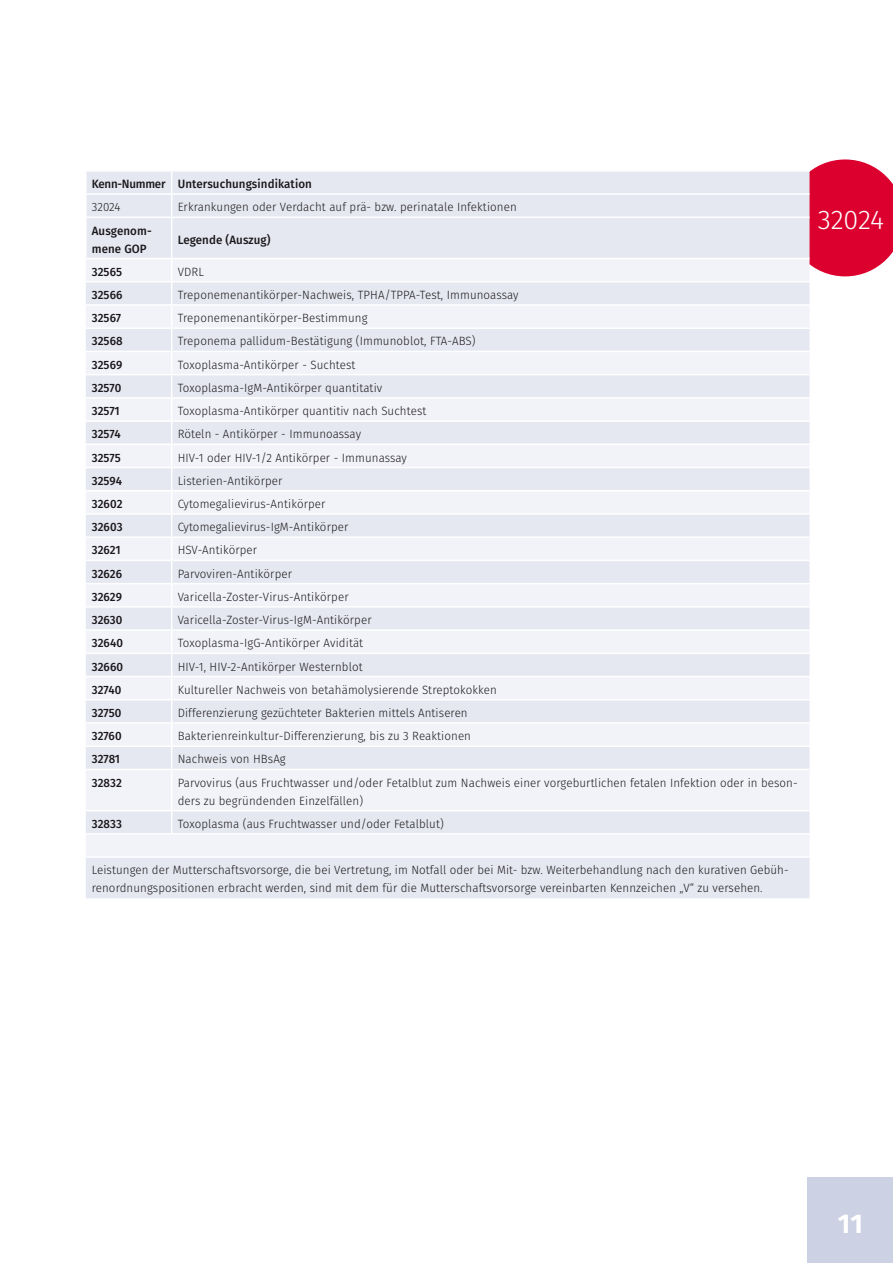
<style>
.page{position:relative;width:893px;height:1263px;background:#fff}
.page>*{position:absolute;margin:0;border:0;box-sizing:border-box;transform-origin:0 0}
.t1{font:300 27px "Fira Sans";letter-spacing:-.01em;color:#fff}
.t2{font:700 27px "Fira Sans";color:#fff}
.t3{font:300 12px/18px "Fira Sans";letter-spacing:.01em;color:#1a171c;scale:.96 1}
.t4{font:500 12px/18px "Fira Sans";letter-spacing:.01em;color:#1a171c;scale:.96 1}
</style>
<div class="page">
<div style="left:808px;top:1178px;width:85px;height:85px;background:#ccd1e4"></div>
<svg style="left:809px;top:159px;width:84px;height:117px;background:#df1c45"></svg>
<div style="left:86px;top:172px;width:723px;height:726px;background:#e6e8f1"></div>
<svg style="left:86px;top:259px;width:723px;height:597px;fill:#f2f3f8"></svg>
<hr style="left:85px;top:172px;width:2px;height:21px;background:#fff">
<hr style="left:85px;top:193px;width:87px;height:2px;background:#fff">
<hr style="left:85px;top:195px;width:2px;height:22px;background:#fff">
<hr style="left:172px;top:193px;width:637px;height:2px;background:#fff">
<svg style="left:171px;top:172px;width:1px;height:45px"></svg>
<hr style="left:85px;top:217px;width:87px;height:1px;background:#fff">
<hr style="left:85px;top:218px;width:2px;height:40px;background:#fff">
<hr style="left:172px;top:217px;width:637px;height:1px;background:#fff">
<hr style="left:171px;top:218px;width:1px;height:40px;background:#fff">
<hr style="left:85px;top:258px;width:87px;height:1px;background:#fff">
<hr style="left:172px;top:258px;width:637px;height:1px;background:#fff">
<hr style="left:86px;top:281px;width:86px;height:1px;background:#fff">
<hr style="left:172px;top:281px;width:637px;height:1px;background:#fff">
<hr style="left:86px;top:304px;width:86px;height:2px;background:#fff">
<hr style="left:172px;top:304px;width:637px;height:2px;background:#fff">
<hr style="left:86px;top:327px;width:86px;height:2px;background:#fff">
<hr style="left:172px;top:327px;width:637px;height:2px;background:#fff">
<hr style="left:86px;top:351px;width:86px;height:1px;background:#fff">
<hr style="left:172px;top:351px;width:637px;height:1px;background:#fff">
<hr style="left:86px;top:374px;width:86px;height:1px;background:#fff">
<hr style="left:172px;top:374px;width:637px;height:1px;background:#fff">
<hr style="left:86px;top:397px;width:86px;height:2px;background:#fff">
<hr style="left:172px;top:397px;width:637px;height:2px;background:#fff">
<hr style="left:86px;top:420px;width:86px;height:2px;background:#fff">
<hr style="left:172px;top:420px;width:637px;height:2px;background:#fff">
<hr style="left:86px;top:443px;width:86px;height:2px;background:#fff">
<hr style="left:172px;top:443px;width:637px;height:2px;background:#fff">
<hr style="left:86px;top:467px;width:86px;height:1px;background:#fff">
<hr style="left:172px;top:467px;width:637px;height:1px;background:#fff">
<hr style="left:86px;top:490px;width:86px;height:1px;background:#fff">
<hr style="left:172px;top:490px;width:637px;height:1px;background:#fff">
<hr style="left:86px;top:513px;width:86px;height:2px;background:#fff">
<hr style="left:172px;top:513px;width:637px;height:2px;background:#fff">
<hr style="left:86px;top:536px;width:86px;height:2px;background:#fff">
<hr style="left:172px;top:536px;width:637px;height:2px;background:#fff">
<hr style="left:86px;top:560px;width:86px;height:1px;background:#fff">
<hr style="left:172px;top:560px;width:637px;height:1px;background:#fff">
<hr style="left:86px;top:583px;width:86px;height:1px;background:#fff">
<hr style="left:172px;top:583px;width:637px;height:1px;background:#fff">
<hr style="left:86px;top:606px;width:86px;height:2px;background:#fff">
<hr style="left:172px;top:606px;width:637px;height:2px;background:#fff">
<hr style="left:86px;top:629px;width:86px;height:2px;background:#fff">
<hr style="left:172px;top:629px;width:637px;height:2px;background:#fff">
<hr style="left:86px;top:652px;width:86px;height:2px;background:#fff">
<hr style="left:172px;top:652px;width:637px;height:2px;background:#fff">
<hr style="left:86px;top:676px;width:86px;height:1px;background:#fff">
<hr style="left:172px;top:676px;width:637px;height:1px;background:#fff">
<hr style="left:86px;top:699px;width:86px;height:1px;background:#fff">
<hr style="left:172px;top:699px;width:637px;height:1px;background:#fff">
<hr style="left:86px;top:722px;width:86px;height:2px;background:#fff">
<hr style="left:172px;top:722px;width:637px;height:2px;background:#fff">
<hr style="left:86px;top:745px;width:86px;height:2px;background:#fff">
<hr style="left:172px;top:745px;width:637px;height:2px;background:#fff">
<svg style="left:171px;top:259px;width:1px;height:510px"></svg>
<hr style="left:86px;top:769px;width:86px;height:1px;background:#fff">
<hr style="left:172px;top:769px;width:637px;height:1px;background:#fff">
<hr style="left:171px;top:770px;width:1px;height:40px;background:#fff">
<hr style="left:86px;top:810px;width:86px;height:1px;background:#fff">
<hr style="left:172px;top:810px;width:637px;height:1px;background:#fff">
<svg style="left:171px;top:811px;width:1px;height:22px"></svg>
<hr style="left:86px;top:833px;width:86px;height:2px;background:#fff">
<hr style="left:172px;top:833px;width:637px;height:2px;background:#fff">
<hr style="left:86px;top:856px;width:86px;height:2px;background:#fff">
<hr style="left:172px;top:856px;width:637px;height:2px;background:#fff">
<p class="t4" style="left:92px;top:174px;width:231px">Kenn-Nummer Untersuchungsindikation</p>
<p class="t3" style="left:92px;top:198px;width:32px">32024</p>
<p class="t3" style="left:178px;top:198px;width:355px">Erkrankungen oder Verdacht auf prä- bzw. perinatale Infektionen</p>
<p class="t4" style="left:92px;top:221px;width:64px">Ausgenom&shy;mene GOP</p>
<p class="t4" style="left:178px;top:230px;width:98px">Legende (Auszug)</p>
<p class="t4" style="left:92px;top:262px;width:33px">32565</p>
<p class="t3" style="left:178px;top:262px;width:29px">VDRL</p>
<p class="t4" style="left:92px;top:285px;width:34px">32566</p>
<p class="t3" style="left:178px;top:286px;width:357px">Treponemenantikörper-Nachweis, TPHA/TPPA-Test, Immunoassay</p>
<p class="t4" style="left:92px;top:308px;width:32px">32567</p>
<p class="t3" style="left:178px;top:309px;width:199px">Treponemenantikörper-Bestimmung</p>
<p class="t4" style="left:92px;top:332px;width:34px">32568</p>
<p class="t3" style="left:178px;top:332px;width:312px">Treponema pallidum-Bestätigung (Immunoblot, FTA-ABS)</p>
<p class="t4" style="left:92px;top:355px;width:33px">32569</p>
<p class="t3" style="left:178px;top:355px;width:187px">Toxoplasma-Antikörper - Suchtest</p>
<p class="t4" style="left:92px;top:378px;width:32px">32570</p>
<p class="t3" style="left:178px;top:379px;width:215px">Toxoplasma-IgM-Antikörper quantitativ</p>
<p class="t4" style="left:92px;top:401px;width:31px">32571</p>
<p class="t3" style="left:178px;top:402px;width:261px">Toxoplasma-Antikörper quantitiv nach Suchtest</p>
<p class="t4" style="left:92px;top:424px;width:32px">32574</p>
<p class="t3" style="left:178px;top:425px;width:193px">Röteln - Antikörper - Immunoassay</p>
<p class="t4" style="left:92px;top:448px;width:32px">32575</p>
<p class="t3" style="left:178px;top:448px;width:240px">HIV-1 oder HIV-1/2 Antikörper - Immunassay</p>
<p class="t4" style="left:92px;top:471px;width:33px">32594</p>
<p class="t3" style="left:178px;top:471px;width:111px">Listerien-Antikörper</p>
<p class="t4" style="left:92px;top:494px;width:33px">32602</p>
<p class="t3" style="left:178px;top:495px;width:155px">Cytomegalievirus-Antikörper</p>
<p class="t4" style="left:92px;top:517px;width:34px">32603</p>
<p class="t3" style="left:178px;top:518px;width:179px">Cytomegalievirus-IgM-Antikörper</p>
<p class="t4" style="left:92px;top:541px;width:32px">32621</p>
<p class="t3" style="left:178px;top:541px;width:84px">HSV-Antikörper</p>
<p class="t4" style="left:92px;top:564px;width:33px">32626</p>
<p class="t3" style="left:178px;top:564px;width:121px">Parvoviren-Antikörper</p>
<p class="t4" style="left:92px;top:587px;width:33px">32629</p>
<p class="t3" style="left:178px;top:588px;width:180px">Varicella-Zoster-Virus-Antikörper</p>
<p class="t4" style="left:92px;top:610px;width:34px">32630</p>
<p class="t3" style="left:178px;top:611px;width:204px">Varicella-Zoster-Virus-IgM-Antikörper</p>
<p class="t4" style="left:92px;top:633px;width:34px">32640</p>
<p class="t3" style="left:178px;top:634px;width:195px">Toxoplasma-IgG-Antikörper Avidität</p>
<p class="t4" style="left:92px;top:657px;width:34px">32660</p>
<p class="t3" style="left:178px;top:657px;width:194px">HIV-1, HIV-2-Antikörper Westernblot</p>
<p class="t4" style="left:92px;top:680px;width:32px">32740</p>
<p class="t3" style="left:178px;top:680px;width:334px">Kultureller Nachweis von betahämolysierende Streptokokken</p>
<p class="t4" style="left:92px;top:703px;width:32px">32750</p>
<p class="t3" style="left:178px;top:704px;width:304px">Differenzierung gezüchteter Bakterien mittels Antiseren</p>
<p class="t4" style="left:92px;top:726px;width:33px">32760</p>
<p class="t3" style="left:178px;top:727px;width:307px">Bakterienreinkultur-Differenzierung, bis zu 3 Reaktionen</p>
<p class="t4" style="left:92px;top:750px;width:31px">32781</p>
<p class="t3" style="left:178px;top:750px;width:114px">Nachweis von HBsAg</p>
<p class="t4" style="left:92px;top:773px;width:33px">32832</p>
<p class="t3" style="left:178px;top:773px;width:647px">Parvovirus (aus Fruchtwasser und/oder Fetalblut zum Nachweis einer vorgeburtlichen fetalen Infektion oder in beson&shy;ders zu begründenden Einzelfällen)</p>
<p class="t4" style="left:92px;top:814px;width:33px">32833</p>
<p class="t3" style="left:178px;top:815px;width:279px">Toxoplasma (aus Fruchtwasser und/oder Fetalblut)</p>
<p class="t3" style="left:92px;top:861px;width:727px">Leistungen der Mutterschaftsvorsorge, die bei Vertretung, im Notfall oder bei Mit- bzw. Weiterbehandlung nach den kurativen Gebüh&shy;renordnungspositionen erbracht werden, sind mit dem für die Mutterschaftsvorsorge vereinbarten Kennzeichen „V“ zu versehen.</p>
<h1 class="t1" style="left:818px;top:200px;width:68px">32024</h1>
<h1 class="t2" style="left:838px;top:1201px;width:27px">11</h1>
</div>
